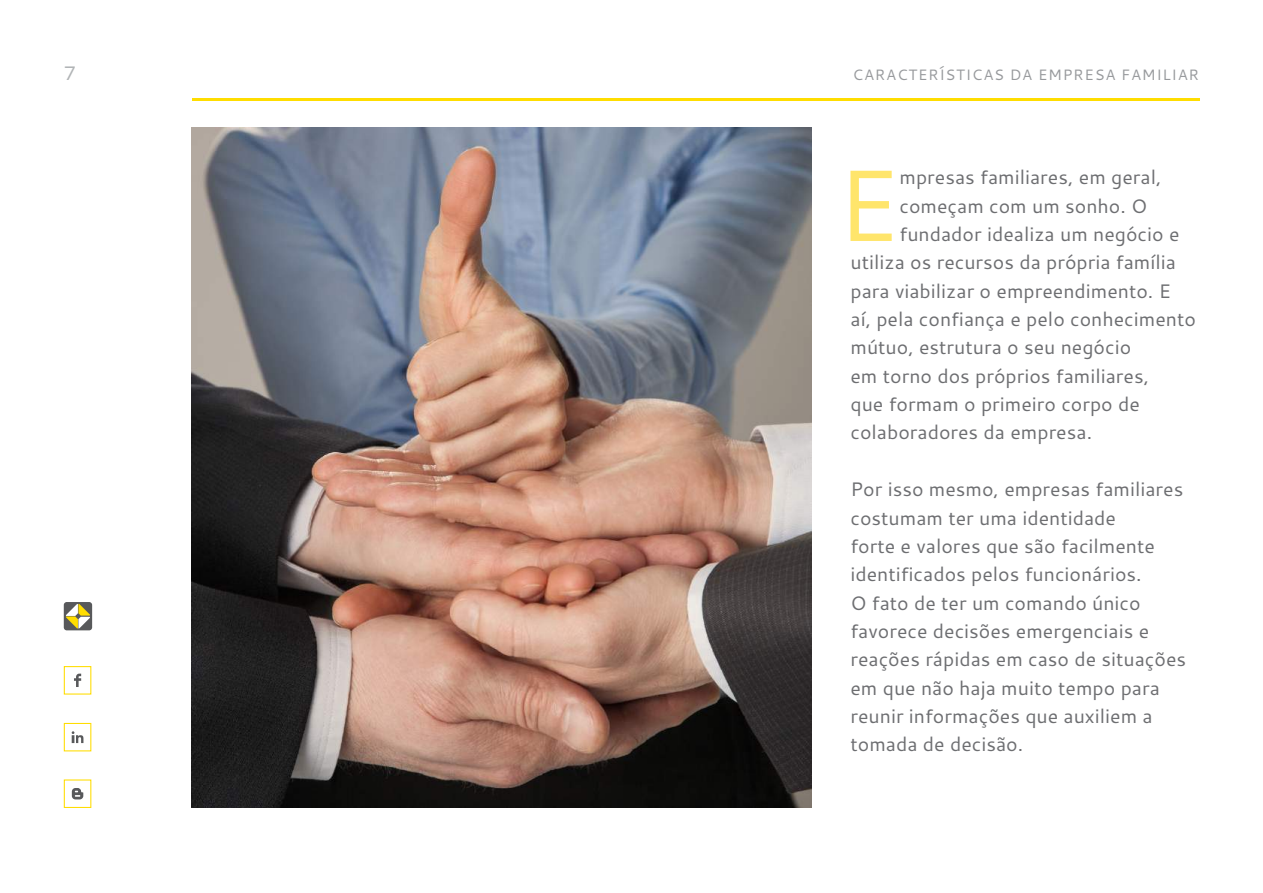
<style>
.page{position:relative;width:1263px;height:893px;background:#fff}
.page>*{position:absolute;margin:0;border:0;box-sizing:border-box;transform-origin:0 0}
.t1{font:101.25px "Cantarell";color:#ffe56b}
.t2{font:19.5px/28.3px "Cantarell";color:#6d6e71}
.t3{font:19.5px "Cantarell";color:#b1b4b6}
.t4{font:15px "Cantarell";letter-spacing:.05em;color:#97999c}
</style>
<div class="page">
<div style="left:64px;top:666px;width:27px;height:29px;border:1px solid #fd0"></div>
<svg style="left:74px;top:674px;width:7px;height:13px"></svg>
<div style="left:64px;top:723px;width:27px;height:28px;border:1px solid #fd0"></div>
<svg style="left:72px;top:731px;width:11px;height:12px"></svg>
<div style="left:64px;top:779px;width:27px;height:29px;border:1px solid #fd0"></div>
<svg style="left:72px;top:788px;width:11px;height:11px"></svg>
<hr style="left:192px;top:99px;width:1007px;height:2px;background:#fd0">
<div style="left:64px;top:602px;width:28px;height:28px;background:#58595b;border-radius:3px"></div>
<svg style="left:66px;top:604px;width:24px;height:24px"></svg>
<img style="left:192px;top:128px;width:619px;height:680px">
<p class="t3" style="left:64px;top:60px;width:14px">7</p>
<p class="t4" style="left:853px;top:65px;width:348px">CARACTERÍSTICAS DA EMPRESA FAMILIAR</p>
<h1 class="t1" style="left:836px;top:135px;width:65px">E</h1>
<p class="t2" style="left:899px;top:163px;width:263px">mpresas familiares, em geral,</p>
<p class="t2" style="left:899px;top:191px;width:249px">começam com um sonho. O</p>
<p class="t2" style="left:899px;top:219px;width:281px">fundador idealiza um negócio e</p>
<p class="t2" style="left:850px;top:248px;width:327px">utiliza os recursos da própria família</p>
<p class="t2" style="left:850px;top:276px;width:322px">para viabilizar o empreendimento. E</p>
<p class="t2" style="left:850px;top:304px;width:347px">aí, pela confiança e pelo conhecimento</p>
<p class="t2" style="left:850px;top:333px;width:282px">mútuo, estrutura o seu negócio</p>
<p class="t2" style="left:850px;top:361px;width:300px">em torno dos próprios familiares,</p>
<p class="t2" style="left:850px;top:389px;width:291px">que formam o primeiro corpo de</p>
<p class="t2" style="left:850px;top:418px;width:243px">colaboradores da empresa.</p>
<p class="t2" style="left:850px;top:474px;width:337px">Por isso mesmo, empresas familiares costumam ter uma identidade<br>forte e valores que são facilmente identificados pelos funcionários.<br>O fato de ter um comando único favorece decisões emergenciais e reações rápidas em caso de situações em que não haja muito tempo para reunir informações que auxiliem a tomada de decisão.</p>
</div>
